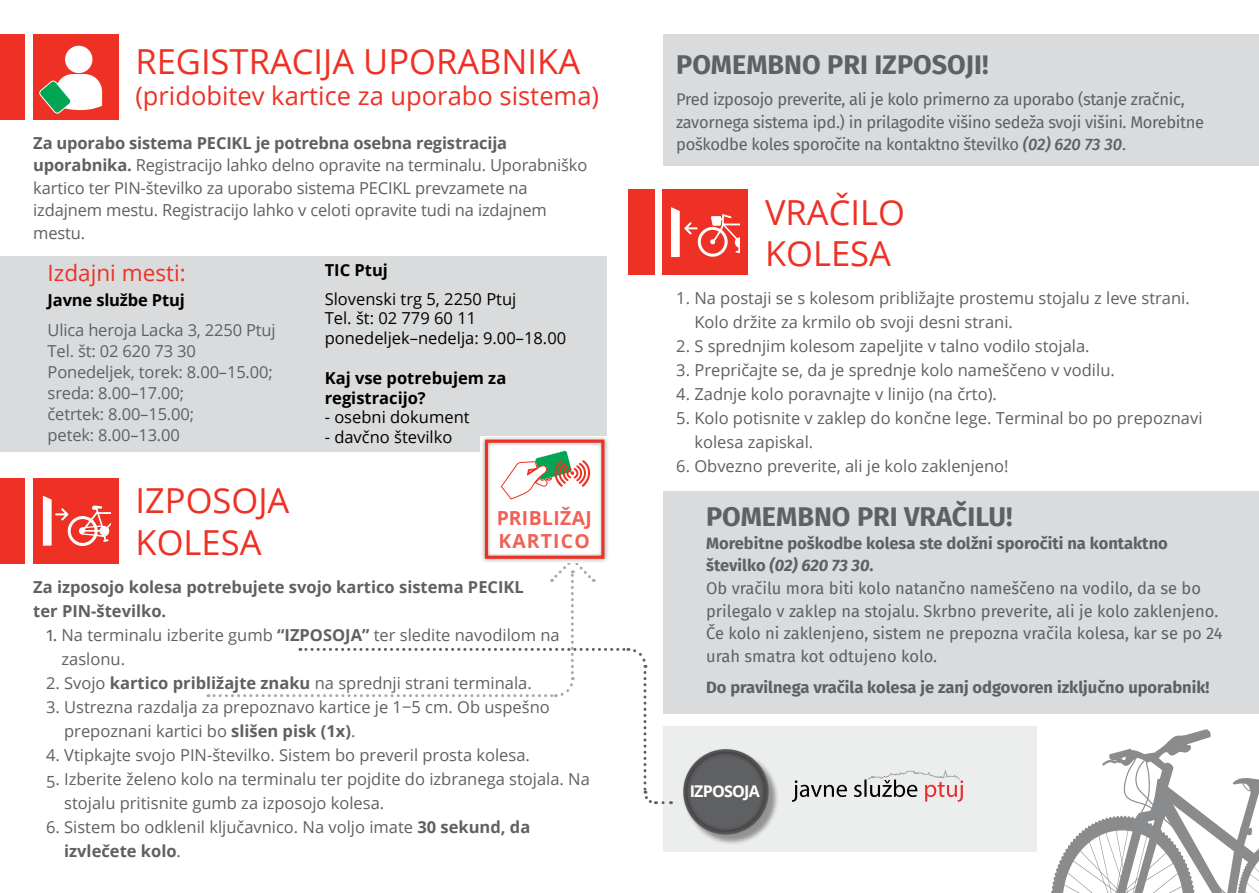
<style>
.page{position:relative;width:1259px;height:893px;background:#fff}
.page>*{position:absolute;margin:0;border:0;box-sizing:border-box;transform-origin:0 0}
.t1{font:34.5px "Open Sans";color:#ee3124}
.t2{font:700 27px "Fira Sans";color:#5f6062}
.t3{font:25.5px "Open Sans";color:#ee3124}
.t4{font:22.5px "Open Sans";color:#ee3124}
.t5{font:700 19.35px/23.2px "Open Sans";letter-spacing:.02em;color:#ee3124}
.t6{font:16.5px/24px "Open Sans";color:#5f6062}
.t7{font:16.5px/22.5px "Fira Sans";color:#5f6062}
.t8{font:16.5px/22.5px "Fira Sans";letter-spacing:-.02em;color:#5f6062}
.t9{font:700 16.5px/22.5px "Fira Sans";color:#5f6062}
.t10{font:16.5px "Open Sans";color:#000}
.t11{font:700 16.5px "Open Sans";color:#5f6062}
.t12{font:700 16.5px/19.8px "Open Sans";color:#000}
.t13{font:700 16.05px "Open Sans";letter-spacing:-.05em;color:#fff}
.s1{font-weight:700}
.s2{font-family:"Fira Sans"}
.s3{font-weight:500;font-style:italic}
.s4{font-style:italic}
</style>
<div class="page">
<div style="left:0;top:257px;width:607px;height:195px;background:#dadbdc"></div>
<div style="left:0;top:34px;width:25px;height:85px;background:#ee3124"></div>
<div style="left:33px;top:34px;width:85px;height:85px;background:#ee3124"></div>
<div style="left:65px;top:46px;width:27px;height:27px;background:#fff;border-radius:50%"></div>
<svg style="left:39px;top:74px;width:63px;height:40px"></svg>
<div style="left:0;top:478px;width:25px;height:85px;background:#ee3124"></div>
<div style="left:33px;top:478px;width:86px;height:85px;background:#ee3124"></div>
<div style="left:480px;top:435px;width:129px;height:128px;background:#000;opacity:.43"></div>
<div style="left:485px;top:440px;width:119px;height:119px;border:3px solid #ee3124"></div>
<svg style="left:501px;top:450px;width:89px;height:49px"></svg>
<div style="left:628px;top:190px;width:26px;height:85px;background:#ee3124"></div>
<div style="left:663px;top:190px;width:85px;height:85px;background:#ee3124"></div>
<svg style="left:671px;top:207px;width:68px;height:50px"></svg>
<svg style="left:43px;top:496px;width:68px;height:50px"></svg>
<div style="left:663px;top:726px;width:374px;height:126px;background:#eceded"></div>
<div style="left:684px;top:750px;width:95px;height:95px;background:#000;opacity:.38"></div>
<div style="left:681px;top:747px;width:89px;height:89px;background:#000;opacity:.75"></div>
<div style="left:686px;top:752px;width:79px;height:80px;border:1px solid #464547;border-radius:50%"></div>
<svg style="left:792px;top:770px;width:171px;height:32px"></svg>
<div style="left:663px;top:34px;width:596px;height:132px;background:#dadbdc"></div>
<div style="left:663px;top:491px;width:596px;height:223px;background:#dadbdc"></div>
<svg style="left:208px;top:557px;width:448px;height:248px"></svg>
<svg style="left:663px;top:801px;width:8px;height:3px"></svg>
<svg style="left:1051px;top:729px;width:208px;height:164px"></svg>
<p class="t1" style="left:135px;top:38px;width:446px">REGISTRACIJA UPORABNIKA</p>
<p class="t3" style="left:135px;top:78px;width:465px">(pridobitev kartice za uporabo sistema)</p>
<p class="t6" style="left:33px;top:131px;width:555px;line-height:22.5px"><span class="s1">Za uporabo sistema PECIKL je potrebna osebna registracija uporabnika.</span> Registracijo lahko delno opravite na terminalu. Uporabniško kartico ter PIN-številko za uporabo sistema PECIKL prevzamete na izdajnem mestu. Registracijo lahko v celoti opravite tudi na izdajnem mestu.</p>
<p class="t4" style="left:48px;top:257px;width:140px">Izdajni mesti:</p>
<p class="t12" style="left:48px;top:290px;width:139px">Javne službe Ptuj</p>
<p class="t6" style="left:48px;top:317px;width:230px">Ulica heroja Lacka 3, 2250 Ptuj</p>
<p class="t6" style="left:48px;top:338px;width:150px">Tel. št: 02 620 73 30</p>
<p class="t6" style="left:48px;top:361px;width:227px;line-height:21px">Ponedeljek, torek: 8.00–15.00; sreda: 8.00–17.00;</p>
<p class="t6" style="left:48px;top:403px;width:148px;line-height:21px">četrtek: 8.00–15.00; petek: 8.00–13.00</p>
<p class="t1" style="left:136px;top:477px;width:155px">IZPOSOJA</p>
<p class="t1" style="left:136px;top:518px;width:127px">KOLESA</p>
<p class="t12" style="left:325px;top:260px;width:65px">TIC Ptuj</p>
<p class="t10" style="left:325px;top:287px;width:193px">Slovenski trg 5, 2250 Ptuj</p>
<p class="t10" style="left:325px;top:307px;width:153px">Tel. št: 02 779 60 11</p>
<p class="t10" style="left:325px;top:327px;width:243px">ponedeljek–nedelja: 9.00–18.00</p>
<p class="t12" style="left:325px;top:367px;width:183px">Kaj vse potrebujem za registracijo?</p>
<p class="t10" style="left:325px;top:406px;width:146px">- osebni dokument</p>
<p class="t10" style="left:325px;top:426px;width:129px">- davčno številko</p>
<p class="t5" style="left:496px;top:506px;width:97px">PRIBLIŽAJ<br>KARTICO</p>
<p class="t11" style="left:33px;top:575px;width:492px">Za izposojo kolesa potrebujete svojo kartico sistema PECIKL</p>
<p class="t11" style="left:33px;top:599px;width:134px">ter PIN-številko.</p>
<p class="t6" style="left:62px;top:623px;width:500px;text-indent:-15px"><span class="s2">1.</span> Na terminalu izberite gumb <span class="s1">“IZPOSOJA”</span> ter sledite navodilom na zaslonu.</p>
<p class="t6" style="left:46px;top:671px;width:487px">2. Svojo <span class="s1">kartico približajte znaku</span> na sprednji strani terminala.</p>
<p class="t6" style="left:64px;top:695px;width:487px;text-indent:-18px">3. Ustrezna razdalja za prepoznavo kartice je 1−5 cm. Ob uspešno prepoznani kartici bo <span class="s1">slišen pisk (1x)</span>.</p>
<p class="t6" style="left:46px;top:743px;width:485px">4. Vtipkajte svojo PIN-številko. Sistem bo preveril prosta kolesa.</p>
<p class="t6" style="left:64px;top:767px;width:527px;text-indent:-18px">5. Izberite želeno kolo na terminalu ter pojdite do izbranega stojala. Na stojalu pritisnite gumb za izposojo kolesa.</p>
<p class="t6" style="left:64px;top:815px;width:468px;text-indent:-18px">6. Sistem bo odklenil ključavnico. Na voljo imate <span class="s1">30 sekund, da izvlečete kolo</span>.</p>
<p class="t2" style="left:676px;top:42px;width:314px">POMEMBNO PRI IZPOSOJI!</p>
<p class="t8" style="left:676px;top:88px;width:529px">Pred izposojo preverite, ali je kolo primerno za uporabo (stanje zračnic, zavornega sistema ipd.) in prilagodite višino sedeža svoji višini. Morebitne poškodbe koles sporočite na kontaktno številko <span class="s3">(02) 620 73 30</span>.</p>
<p class="t1" style="left:765px;top:188px;width:141px">VRAČILO</p>
<p class="t1" style="left:765px;top:230px;width:127px">KOLESA</p>
<p class="t6" style="left:694px;top:286px;width:497px;text-indent:-18px">1. Na postaji se s kolesom približajte prostemu stojalu z leve strani.<br>Kolo držite za krmilo ob svoji desni strani.</p>
<p class="t6" style="left:676px;top:334px;width:415px">2. S sprednjim kolesom zapeljite v talno vodilo stojala.</p>
<p class="t6" style="left:676px;top:358px;width:440px">3. Prepričajte se, da je sprednje kolo nameščeno v vodilu.</p>
<p class="t6" style="left:676px;top:382px;width:322px">4. Zadnje kolo poravnajte v linijo (na črto).</p>
<p class="t6" style="left:694px;top:406px;width:509px;text-indent:-18px">5. Kolo potisnite v zaklep do končne lege. Terminal bo po prepoznavi kolesa zapiskal.</p>
<p class="t6" style="left:676px;top:454px;width:334px">6. Obvezno preverite, ali je kolo zaklenjeno!</p>
<p class="t2" style="left:706px;top:494px;width:308px">POMEMBNO PRI VRAČILU!</p>
<p class="t9" style="left:706px;top:531px;width:463px">Morebitne poškodbe kolesa ste dolžni sporočiti na kontaktno številko <span class="s4">(02) 620 73 30</span>.</p>
<p class="t7" style="left:706px;top:576px;width:514px">Ob vračilu mora biti kolo natančno nameščeno na vodilo, da se bo prilegalo v zaklep na stojalu. Skrbno preverite, ali je kolo zaklenjeno.</p>
<p class="t7" style="left:706px;top:621px;width:518px">Če kolo ni zaklenjeno, sistem ne prepozna vračila kolesa, kar se po 24 urah smatra kot odtujeno kolo.</p>
<p class="t9" style="left:706px;top:674px;width:505px">Do pravilnega vračila kolesa je zanj odgovoren izključno uporabnik!</p>
<p class="t13" style="left:689px;top:780px;width:72px">IZPOSOJA</p>
</div>
